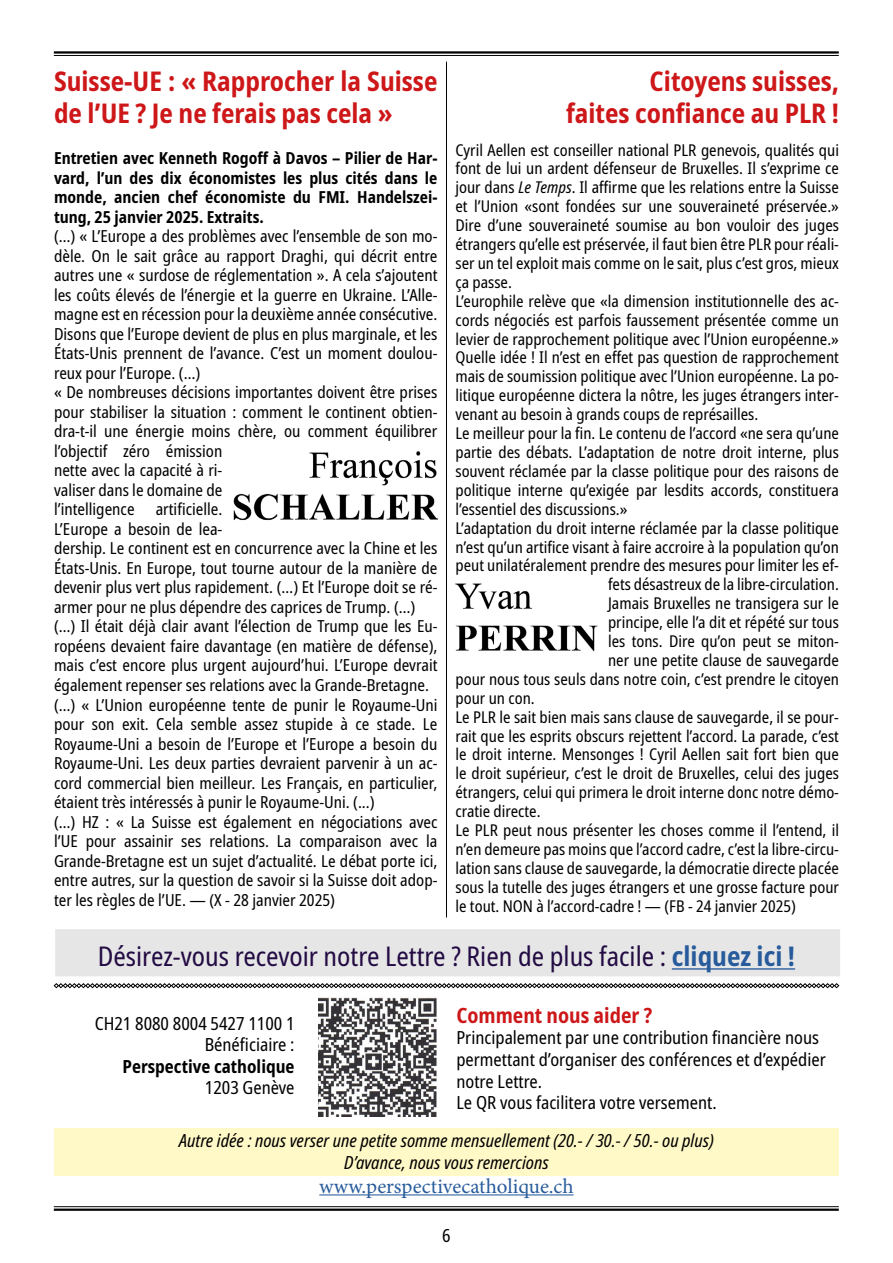
<style>
.page{position:relative;width:893px;height:1263px;background:#fff}
.page>*{position:absolute;margin:0;border:0;box-sizing:border-box;transform-origin:0 0}
.t1{font:700 condensed 27px/32.4px "Noto Sans";color:#cd1719}
.t2{font:condensed 27px "Noto Sans";color:#230b43}
.t3{font:21px "Minion Pro";color:#275b9b}
.t4{font:700 condensed 21px "Noto Sans";color:#cd1719}
.t5{font:condensed 18px/21.6px "Noto Sans";color:#000}
.t6{font:italic condensed 18px/21.6px "Noto Sans";color:#000;text-align:center}
.t7{font:700 condensed 18px "Noto Sans";color:#000}
.t8{font:condensed 16.5px/19.5px "Noto Sans";color:#000}
.t9{font:700 condensed 16.5px/19.5px "Noto Sans";color:#000;text-align:justify}
.t10{font:condensed 16.2px "Noto Sans";color:#000}
.s1{font-style:italic}
.s2{font-weight:700;color:#275b9b}
</style>
<div class="page">
<hr style="left:54px;top:51px;width:785px;height:3px;background:#000">
<hr style="left:54px;top:55px;width:785px;height:1px;background:#000">
<hr style="left:54px;top:1206px;width:785px;height:1px;background:#000">
<hr style="left:54px;top:1208px;width:785px;height:3px;background:#000">
<svg style="left:54px;top:983px;width:785px;height:5px"></svg>
<div style="left:56px;top:930px;width:783px;height:46px;background:#e6e6e6"></div>
<hr style="left:672px;top:968px;width:123px;height:2px;background:#275b9b">
<hr style="left:319px;top:1194px;width:255px;height:1px;background:#275b9b">
<div style="left:54px;top:1128px;width:785px;height:48px;background:#fff9c7"></div>
<img style="left:319px;top:997px;width:119px;height:119px">
<hr style="left:446px;top:62px;width:1px;height:855px;background:#000">
<img style="left:233px;top:451px;width:204px;height:70px">
<img style="left:455px;top:583px;width:143px;height:68px">
<h1 class="t1" style="left:54px;top:65px;width:385px">Suisse-UE : « Rapprocher la Suisse de l’UE ? Je ne ferais pas cela »</h1>
<p class="t9" style="left:54px;top:149px;width:385px">Entretien avec Kenneth Rogoff à Davos – Pilier de Har&shy;vard, l’un des dix économistes les plus cités dans le monde, ancien chef économiste du FMI. Handelszei&shy;tung, 25 janvier 2025. Extraits.</p>
<p class="t8" style="left:54px;top:227px;width:385px">(…) « L’Europe a des problèmes avec l’ensemble de son mo&shy;dèle. On le sait grâce au rapport Draghi, qui décrit entre autres une « surdose de réglementation ». A cela s’ajoutent les coûts élevés de l’énergie et la guerre en Ukraine. L’Alle&shy;magne est en récession pour la deuxième année consécutive.<br>Disons que l’Europe devient de plus en plus marginale, et les États-Unis prennent de l’avance. C’est un moment doulou&shy;reux pour l’Europe. (…)<br>« De nombreuses décisions importantes doivent être prises pour stabiliser la situation : comment le continent obtien&shy;dra-t-il une énergie moins chère, ou comment équilibrer l’objectif zéro émission<br>nette avec la capacité à ri-<br>valiser dans le domaine de<br>l’intelligence</p>
<p class="t8" style="left:54px;top:500px;width:385px;text-indent:102px">artificielle.<br>L’Europe a besoin de lea-<br>dership. Le continent est en concurrence avec la Chine et les États-Unis. En Europe, tout tourne autour de la manière de devenir plus vert plus rapidement. (…) Et l’Europe doit se ré&shy;armer pour ne plus dépendre des caprices de Trump. (…) (…) Il était déjà clair avant l’élection de Trump que les Eu&shy;ropéens devaient faire davantage (en matière de défense), mais c’est encore plus urgent aujourd’hui. L’Europe devrait également repenser ses relations avec la Grande-Bretagne. (…) « L’Union européenne tente de punir le Royaume-Uni pour son exit. Cela semble assez stupide à ce stade. Le Royaume-Uni a besoin de l’Europe et l’Europe a besoin du Royaume-Uni. Les deux parties devraient parvenir à un ac&shy;cord commercial bien meilleur. Les Français, en particulier, étaient très intéressés à punir le Royaume-Uni. (...)<br>(…) HZ : « La Suisse est également en négociations avec l’UE pour assainir ses relations. La comparaison avec la Grande-Bretagne est un sujet d’actualité. Le débat porte ici, entre autres, sur la question de savoir si la Suisse doit adop&shy;ter les règles de l’UE. — (X - 28 janvier 2025)</p>
<h1 class="t1" style="left:566px;top:65px;width:274px;text-align:right">Citoyens suisses,<br>faites confiance au PLR !</h1>
<p class="t10" style="left:455px;top:138px;width:385px">Cyril Aellen est conseiller national PLR genevois, qualités qui</p>
<p class="t10" style="left:455px;top:157px;width:385px">font de lui un ardent défenseur de Bruxelles. Il s’exprime ce</p>
<p class="t10" style="left:455px;top:176px;width:385px">jour dans <span class="s1">Le Temps</span>. Il affirme que les relations entre la Suisse</p>
<p class="t10" style="left:455px;top:195px;width:385px">et l’Union «sont fondées sur une souveraineté préservée.»</p>
<p class="t10" style="left:455px;top:214px;width:385px">Dire d’une souveraineté soumise au bon vouloir des juges</p>
<p class="t10" style="left:455px;top:233px;width:385px">étrangers qu’elle est préservée, il faut bien être PLR pour réali-</p>
<p class="t10" style="left:455px;top:252px;width:385px">ser un tel exploit mais comme on le sait, plus c’est gros, mieux</p>
<p class="t10" style="left:455px;top:271px;width:58px">ça passe.</p>
<p class="t10" style="left:455px;top:290px;width:385px">L’europhile relève que «la dimension institutionnelle des ac-</p>
<p class="t10" style="left:455px;top:308px;width:385px">cords négociés est parfois faussement présentée comme un</p>
<p class="t10" style="left:455px;top:327px;width:385px">levier de rapprochement politique avec l’Union européenne.»</p>
<p class="t10" style="left:455px;top:346px;width:385px">Quelle idée ! Il n’est en effet pas question de rapprochement</p>
<p class="t10" style="left:455px;top:365px;width:385px">mais de soumission politique avec l’Union européenne. La po-</p>
<p class="t10" style="left:455px;top:384px;width:385px">litique européenne dictera la nôtre, les juges étrangers inter-</p>
<p class="t10" style="left:455px;top:403px;width:304px">venant au besoin à grands coups de représailles.</p>
<p class="t10" style="left:455px;top:422px;width:385px">Le meilleur pour la fin. Le contenu de l’accord «ne sera qu’une</p>
<p class="t10" style="left:455px;top:441px;width:385px">partie des débats. L’adaptation de notre droit interne, plus</p>
<p class="t10" style="left:455px;top:460px;width:385px">souvent réclamée par la classe politique pour des raisons de</p>
<p class="t10" style="left:455px;top:479px;width:385px">politique interne qu’exigée par lesdits accords, constituera</p>
<p class="t10" style="left:455px;top:497px;width:173px">l’essentiel des discussions.»</p>
<p class="t10" style="left:455px;top:516px;width:385px">L’adaptation du droit interne réclamée par la classe politique</p>
<p class="t10" style="left:455px;top:535px;width:385px">n’est qu’un artifice visant à faire accroire à la population qu’on</p>
<p class="t10" style="left:455px;top:554px;width:385px">peut unilatéralement prendre des mesures pour limiter les ef-</p>
<p class="t10" style="left:608px;top:573px;width:232px">fets désastreux de la libre-circulation.</p>
<p class="t10" style="left:608px;top:592px;width:232px">Jamais Bruxelles ne transigera sur le</p>
<p class="t10" style="left:608px;top:611px;width:232px">principe, elle l’a dit et répété sur tous</p>
<p class="t10" style="left:608px;top:630px;width:232px">les tons. Dire qu’on peut se miton-</p>
<p class="t10" style="left:608px;top:649px;width:232px">ner une petite clause de sauvegarde</p>
<p class="t10" style="left:455px;top:668px;width:385px">pour nous tous seuls dans notre coin, c’est prendre le citoyen</p>
<p class="t10" style="left:455px;top:686px;width:81px">pour un con.</p>
<p class="t10" style="left:455px;top:705px;width:385px">Le PLR le sait bien mais sans clause de sauvegarde, il se pour-</p>
<p class="t10" style="left:455px;top:724px;width:385px">rait que les esprits obscurs rejettent l’accord. La parade, c’est</p>
<p class="t10" style="left:455px;top:743px;width:385px">le droit interne. Mensonges ! Cyril Aellen sait fort bien que</p>
<p class="t10" style="left:455px;top:762px;width:385px">le droit supérieur, c’est le droit de Bruxelles, celui des juges</p>
<p class="t10" style="left:455px;top:781px;width:385px">étrangers, celui qui primera le droit interne donc notre démo-</p>
<p class="t10" style="left:455px;top:800px;width:87px">cratie directe.</p>
<p class="t10" style="left:455px;top:819px;width:385px">Le PLR peut nous présenter les choses comme il l’entend, il</p>
<p class="t10" style="left:455px;top:838px;width:385px">n’en demeure pas moins que l’accord cadre, c’est la libre-circu-</p>
<p class="t10" style="left:455px;top:857px;width:385px">lation sans clause de sauvegarde, la démocratie directe placée</p>
<p class="t10" style="left:455px;top:875px;width:385px">sous la tutelle des juges étrangers et une grosse facture pour</p>
<p class="t10" style="left:455px;top:894px;width:342px">le tout. NON à l’accord-cadre ! — (FB - 24 janvier 2025)</p>
<h1 class="t2" style="left:98px;top:937px;width:699px">Désirez-vous recevoir notre Lettre ? Rien de plus facile : <span class="s2">cliquez ici !</span></h1>
<p class="t4" style="left:456px;top:1000px;width:197px">Comment nous aider ?</p>
<p class="t5" style="left:456px;top:1027px;width:371px">Principalement par une contribution financière nous permettant d’organiser des conférences et d’expédier notre Lettre.<br>Le QR vous facilitera votre versement.</p>
<p class="t5" style="left:95px;top:1013px;width:201px;text-align:right">CH21 8080 8004 5427 1100 1<br>Bénéficiaire :</p>
<p class="t7" style="left:122px;top:1053px;width:174px">Perspective catholique</p>
<p class="t5" style="left:205px;top:1077px;width:91px">1203 Genève</p>
<p class="t6" style="left:179px;top:1130px;width:536px">Autre idée : nous verser une petite somme mensuellement (20.- / 30.- / 50.- ou plus)<br>D’avance, nous vous remercions</p>
<p class="t3" style="left:319px;top:1172px;width:256px">www.perspectivecatholique.ch</p>
<p class="t5" style="left:442px;top:1225px;width:10px">6</p>
</div>
